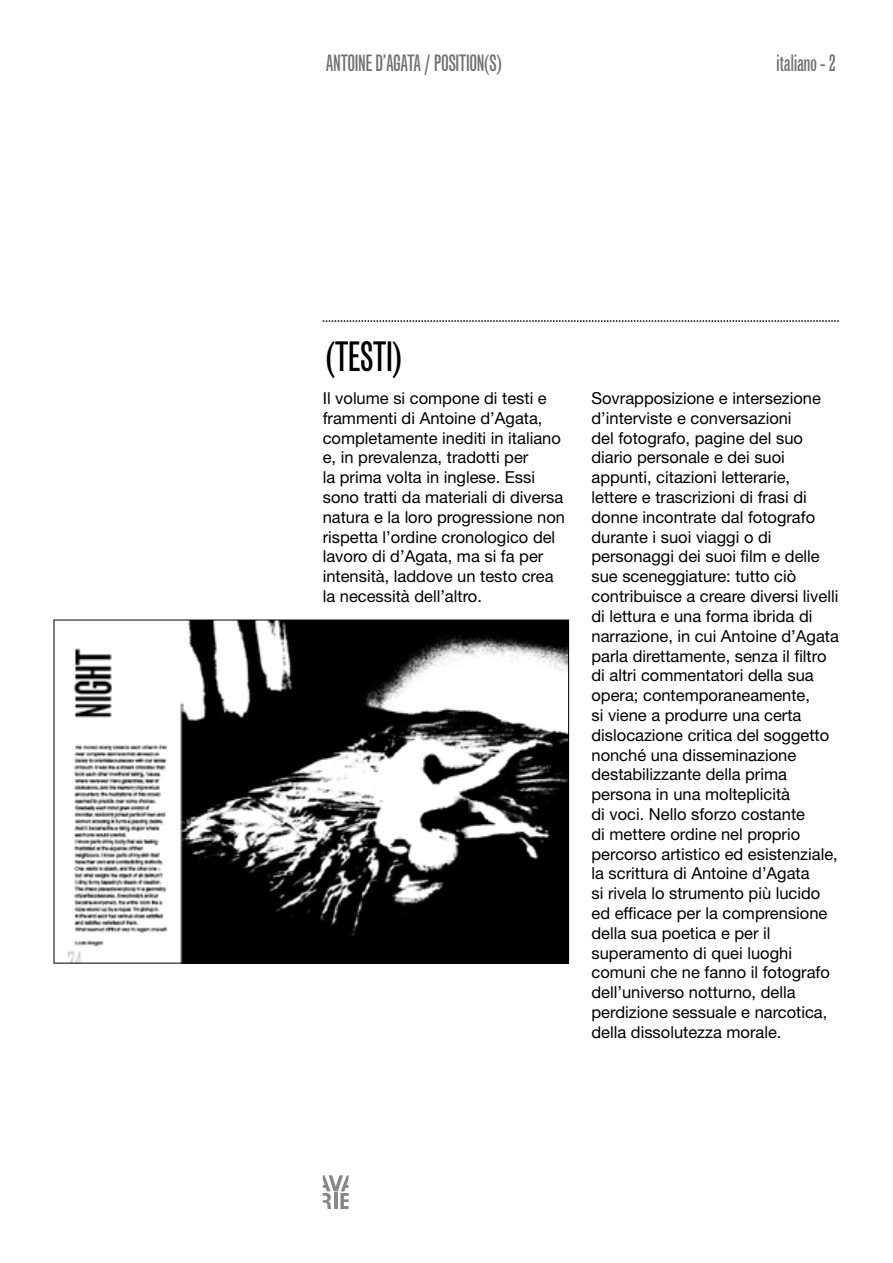
<style>
.page{position:relative;width:893px;height:1263px;background:#fff}
.page>*{position:absolute;margin:0;border:0;box-sizing:border-box;transform-origin:0 0}
.t1{font:40.5px "Grotesque MT Std Extra Cond";letter-spacing:-.02em;color:#000}
.t2{font:22.5px "Grotesque MT Std Extra Cond";letter-spacing:-.02em;color:#707172}
.t3{font:16.5px/19.8px "Helvetica Neue LT Std";color:#000}
</style>
<div class="page">
<svg style="left:323px;top:1175px;width:26px;height:34px"></svg>
<svg style="left:323px;top:320px;width:516px;height:2px"></svg>
<img style="left:67px;top:622px;width:500px;height:339px">
<h2 class="t2" style="left:326px;top:49px;width:177px">ANTOINE D’AGATA / POSITION(S)</h2>
<h2 class="t2" style="left:776px;top:49px;width:61px">italiano - 2</h2>
<h1 class="t1" style="left:326px;top:332px;width:77px">(TESTI)</h1>
<p class="t3" style="left:323px;top:388px;width:244px">Il volume si compone di testi e frammenti di Antoine d’Agata, completamente inediti in italiano e, in prevalenza, tradotti per<br>la prima volta in inglese. Essi sono tratti da materiali di diversa natura e la loro progressione non rispetta l’ordine cronologico del lavoro di d’Agata, ma si fa per intensità, laddove un testo crea la necessità dell’altro.</p>
<p class="t3" style="left:591px;top:388px;width:249px">Sovrapposizione e intersezione d’interviste e conversazioni<br>del fotografo, pagine del suo diario personale e dei suoi appunti, citazioni letterarie, lettere e trascrizioni di frasi di donne incontrate dal fotografo durante i suoi viaggi o di personaggi dei suoi film e delle sue sceneggiature: tutto ciò contribuisce a creare diversi livelli di lettura e una forma ibrida di narrazione, in cui Antoine d’Agata parla direttamente, senza il filtro di altri commentatori della sua opera; contemporaneamente,<br>si viene a produrre una certa dislocazione critica del soggetto nonché una disseminazione destabilizzante della prima persona in una molteplicità<br>di voci. Nello sforzo costante<br>di mettere ordine nel proprio percorso artistico ed esistenziale, la scrittura di Antoine d’Agata<br>si rivela lo strumento più lucido ed efficace per la comprensione della sua poetica e per il superamento di quei luoghi comuni che ne fanno il fotografo dell’universo notturno, della perdizione sessuale e narcotica, della dissolutezza morale.</p>
</div>
